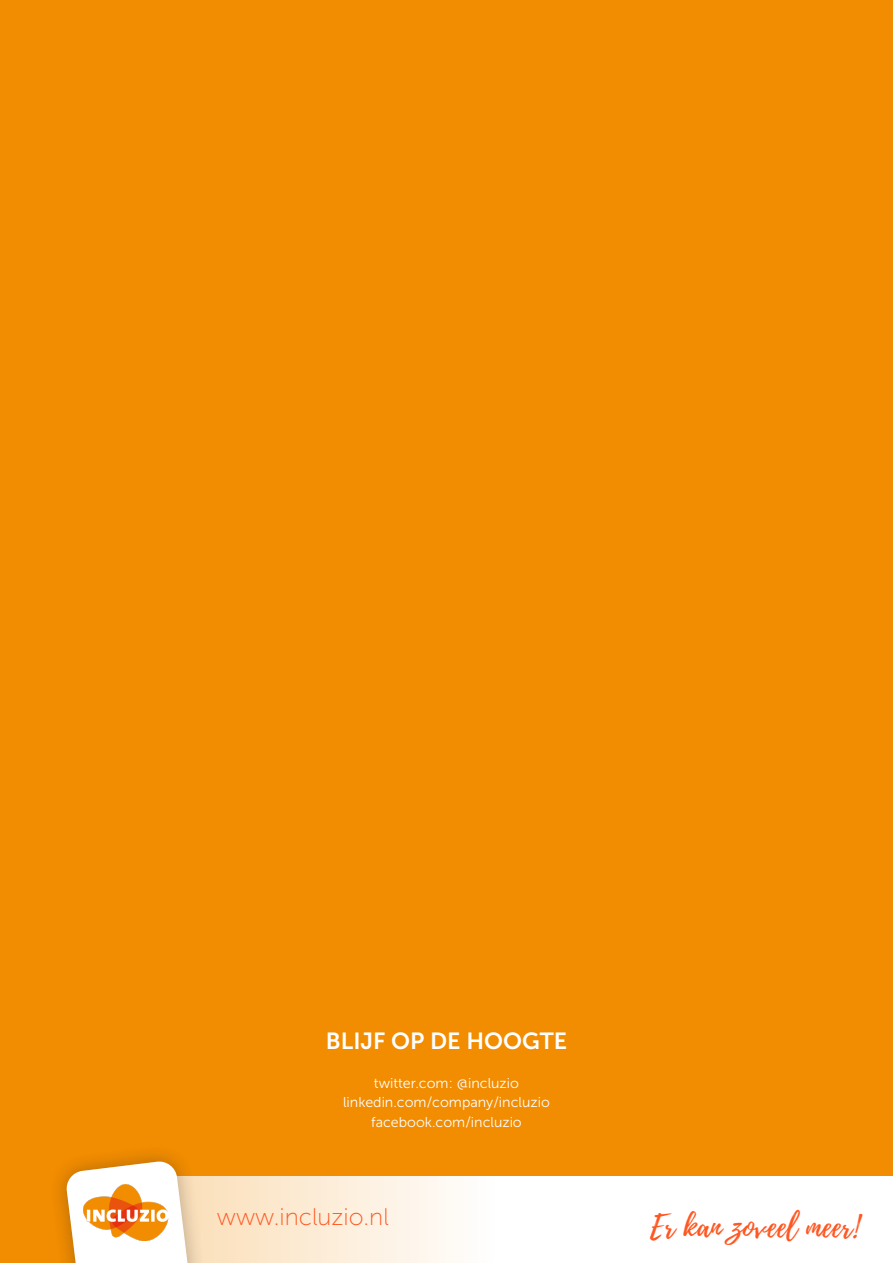
<style>
.page{position:relative;width:893px;height:1263px;background:#f28c00}
.page>*{position:absolute;margin:0;border:0;box-sizing:border-box;transform-origin:0 0}
.t1{font:30.75px "Playlist Script";color:#ff5721}
.t2{font:24px "Museo Sans 100";color:#ff5721}
.t3{font:23.25px "Museo Sans 700";color:#fff}
.t4{font:14.25px/19.5px "Museo Sans 300";color:#fff;text-align:center}
</style>
<div class="page">
<svg style="left:206px;top:1176px;width:687px;height:87px;fill:#fff"></svg>
<div style="left:49px;top:1144px;width:157px;height:119px;background:#1d1d1b;opacity:.3"></div>
<svg style="left:66px;top:1160px;width:124px;height:103px"></svg>
<img style="left:84px;top:1184px;width:84px;height:56px">
<h3 class="t3" style="left:326px;top:1028px;width:243px">BLIJF OP DE HOOGTE</h3>
<p class="t4" style="left:343px;top:1073px;width:208px">twitter.com: @incluzio linkedin.com/company/incluzio facebook.com/incluzio</p>
<h2 class="t2" style="left:217px;top:1204px;width:174px">www.incluzio.nl</h2>
<h1 class="t1" style="left:650px;top:1205px;width:210px">Er kan zoveel meer!</h1>
</div>
